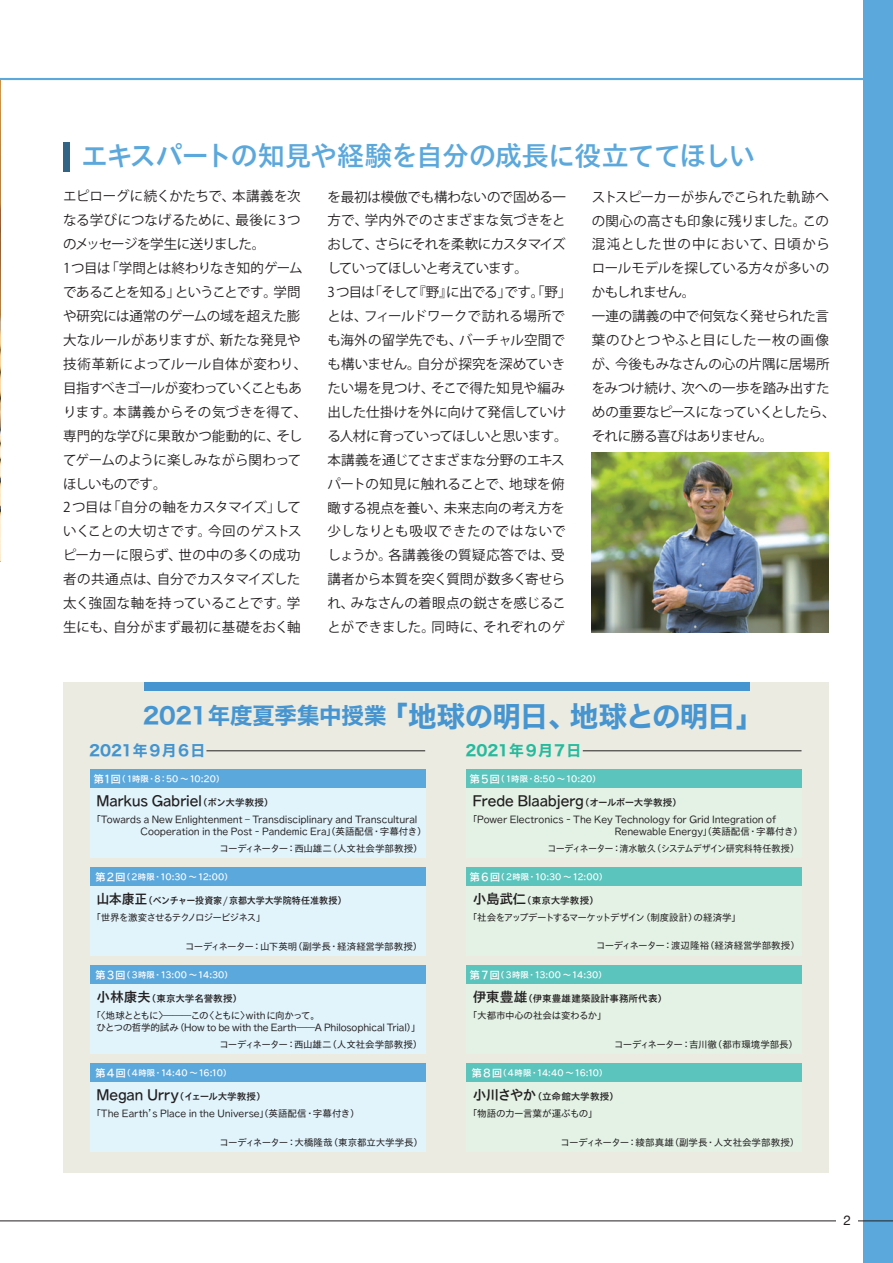
<style>
.page{position:relative;width:893px;height:1263px;background:#fff}
.page>*{position:absolute;margin:0;border:0;box-sizing:border-box;transform-origin:0 0}
.t1{font:28.5px "Hiragino Sans W7";letter-spacing:-.025em;color:#4795d0}
.t2{font:27.6px "TB Go Std DB";letter-spacing:-.055em;color:#5ba8dc}
.t3{font:14.85px "Hiragino Sans W7";letter-spacing:.06em;color:#4194d0}
.t4{font:14.85px "Hiragino Sans W7";letter-spacing:.055em;color:#24bb9d}
.t5{font:13.8px "TB Go Std DB";letter-spacing:-.02em;color:#231f20}
.t6{font:13.5px/23.9px "Koz Go Pr 6 N";letter-spacing:-.01em;color:#231f20}
.t7{font:13.5px "Helvetica Neue";color:#231f20}
.t8{font:9.6px/11.7px "TB Go Std R";letter-spacing:-.015em;color:#231f20}
.t9{font:9.6px "TB Go Std R";letter-spacing:-.04em;color:#231f20}
.t10{font:9.6px "TB Go Std DB";letter-spacing:-.005em;color:#231f20}
.t11{font:9.6px "TB Go Std R";letter-spacing:-.115em;color:#231f20}
.t12{font:9.6px "TB Go Std R";letter-spacing:-.07em;color:#231f20;scale:.96 1}
.t13{font:9.6px "TB Go Std DB";letter-spacing:-.005em;color:#231f20;scale:.95 1}
.t14{font:9.6px "TB Go Std R";letter-spacing:-.1em;color:#231f20}
.t15{font:9.6px "TB Go Std DB";letter-spacing:-.045em;color:#231f20}
.t16{font:9.6px "TB Go Std R";letter-spacing:-.035em;color:#231f20}
.t17{font:8.55px "TB Go Std DB";letter-spacing:-.05em;color:#fff}
.t18{font:8.55px "TB Go Std DB";letter-spacing:-.095em;color:#fff}
.s1{font-size:22.5px}
.s2{font-size:10.65px}
.s3{font-size:9.6px}
.s4{font-size:13.8px}
</style>
<div class="page">
<div style="left:64px;top:682px;width:765px;height:491px;background:#ebebe2"></div>
<div style="left:90px;top:785px;width:336px;height:73px;background:#e1f4fc"></div>
<div style="left:90px;top:883px;width:336px;height:73px;background:#e1f4fc"></div>
<div style="left:90px;top:981px;width:336px;height:73px;background:#e1f4fc"></div>
<div style="left:90px;top:1079px;width:336px;height:73px;background:#e1f4fc"></div>
<div style="left:466px;top:785px;width:336px;height:73px;background:#e3f2e5"></div>
<div style="left:466px;top:883px;width:336px;height:73px;background:#e3f2e5"></div>
<div style="left:466px;top:981px;width:336px;height:73px;background:#e3f2e5"></div>
<div style="left:466px;top:1079px;width:336px;height:73px;background:#e3f2e5"></div>
<div style="left:64px;top:142px;width:6px;height:30px;background:#326485"></div>
<div style="left:90px;top:769px;width:336px;height:18px;background:#5ba8dc"></div>
<div style="left:90px;top:867px;width:336px;height:18px;background:#5ba8dc"></div>
<div style="left:90px;top:965px;width:336px;height:18px;background:#5ba8dc"></div>
<div style="left:90px;top:1063px;width:336px;height:18px;background:#5ba8dc"></div>
<div style="left:466px;top:769px;width:336px;height:18px;background:#5ac4bd"></div>
<div style="left:466px;top:867px;width:336px;height:18px;background:#5ac4bd"></div>
<div style="left:466px;top:965px;width:336px;height:18px;background:#5ac4bd"></div>
<div style="left:466px;top:1063px;width:336px;height:18px;background:#5ac4bd"></div>
<hr style="left:206px;top:750px;width:219px;height:1px;background:#231f20">
<hr style="left:583px;top:750px;width:218px;height:1px;background:#231f20">
<img style="left:591px;top:453px;width:237px;height:179px">
<img style="left:0;top:79px;width:1px;height:482px">
<div style="left:863px;top:0;width:30px;height:1263px;background:#5ba8dc"></div>
<hr style="left:0;top:78px;width:893px;height:2px;background:#5ba8dc">
<hr style="left:0;top:181px;width:1px;height:322px;background:#231f20">
<div style="left:144px;top:682px;width:606px;height:8px;background:#4795d0"></div>
<hr style="left:0;top:1220px;width:893px;height:1px;background:#231f20">
<div style="left:837px;top:1210px;width:21px;height:21px;background:#fff"></div>
<h2 class="t2" style="left:81px;top:132px;width:677px">エキスパートの知見や経験を自分の成長に役立ててほしい</h2>
<p class="t6" style="left:63px;top:185px;width:245px">エピローグに続くかたちで、本講義を次なる学びにつなげるために、最後に3つのメッセージを学生に送りました。<br>1つ目は「学問とは終わりなき知的ゲームであることを知る」ということです。学問や研究には通常のゲームの域を超えた膨大なルールがありますが、新たな発見や技術革新によってルール自体が変わり、目指すべきゴールが変わっていくこともあります。本講義からその気づきを得て、専門的な学びに果敢かつ能動的に、そしてゲームのように楽しみながら関わってほしいものです。<br>2つ目は「自分の軸をカスタマイズ」していくことの大切さです。今回のゲストスピーカーに限らず、世の中の多くの成功者の共通点は、自分でカスタマイズした太く強固な軸を持っていることです。学生にも、自分がまず最初に基礎をおく軸</p>
<p class="t6" style="left:327px;top:185px;width:245px">を最初は模倣でも構わないので固める一方で、学内外でのさまざまな気づきをとおして、さらにそれを柔軟にカスタマイズしていってほしいと考えています。<br>3つ目は「そして『野』に出でる」です。「野」とは、フィールドワークで訪れる場所でも海外の留学先でも、バーチャル空間でも構いません。自分が探究を深めていきたい場を見つけ、そこで得た知見や編み出した仕掛けを外に向けて発信していける人材に育っていってほしいと思います。本講義を通じてさまざまな分野のエキスパートの知見に触れることで、地球を俯瞰する視点を養い、未来志向の考え方を少しなりとも吸収できたのではないでしょうか。各講義後の質疑応答では、受講者から本質を突く質問が数多く寄せられ、みなさんの着眼点の鋭さを感じることができました。同時に、それぞれのゲ</p>
<p class="t6" style="left:592px;top:185px;width:245px">ストスピーカーが歩んでこられた軌跡への関心の高さも印象に残りました。この混沌とした世の中において、日頃からロールモデルを探している方々が多いのかもしれません。<br>一連の講義の中で何気なく発せられた言葉のひとつやふと目にした一枚の画像が、今後もみなさんの心の片隅に居場所をみつけ続け、次への一歩を踏み出すための重要なピースになっていくとしたら、それに勝る喜びはありません。</p>
<h1 class="t1" style="left:143px;top:693px;width:623px"><span class="s1">2021年度夏季集中授業</span>「地球の明日、地球との明日」</h1>
<p class="t3" style="left:89px;top:739px;width:118px">2021年9月6日</p>
<p class="t4" style="left:466px;top:739px;width:117px">2021年9月7日</p>
<p class="t18" style="left:93px;top:771px;width:132px"><span class="s2">第１回</span>（１時限・8：50 ～ 10:20）</p>
<p class="t5" style="left:96px;top:789px;width:179px">Markus Gabriel<span class="s3">（ボン大学教授）</span></p>
<p class="t8" style="left:140px;top:813px;width:288px;text-indent:-49px">「Towards a New Enlightenment ‒ Transdisciplinary and Transcultural<br>Cooperation in the Post - Pandemic Era」（英語配信・字幕付き）</p>
<p class="t17" style="left:95px;top:869px;width:139px"><span class="s2">第2回</span>（２時限・10:30 ～12:00）</p>
<p class="t13" style="left:96px;top:892px;width:265px"><span class="s4">山本康正</span>（ベンチャー投資家/京都大学大学院特任准教授）</p>
<p class="t14" style="left:92px;top:909px;width:176px">「世界を激変させるテクノロジービジネス」</p>
<p class="t8" style="left:220px;top:842px;width:205px">コーディネーター：西山雄二（人文社会学部教授）</p>
<p class="t18" style="left:470px;top:771px;width:133px"><span class="s2">第5回</span>（１時限・8:50 ～10:20）</p>
<p class="t5" style="left:473px;top:789px;width:211px">Frede Blaabjerg<span class="s3">（オールボー大学教授）</span></p>
<p class="t8" style="left:615px;top:813px;width:190px;text-indent:-147px">「Power Electronics - The Key Technology for Grid Integration of<br>Renewable Energy」（英語配信・字幕付き）</p>
<p class="t17" style="left:470px;top:869px;width:139px"><span class="s2">第6回</span>（２時限・10:30 ～12:00）</p>
<p class="t10" style="left:473px;top:892px;width:127px"><span class="s4">小島武仁</span>（東京大学教授）</p>
<p class="t11" style="left:468px;top:909px;width:275px">「社会をアップデートするマーケットデザイン（制度設計）の経済学」</p>
<p class="t12" style="left:548px;top:840px;width:264px">コーディネーター：清水敏久（システムデザイン研究科特任教授）</p>
<p class="t9" style="left:185px;top:938px;width:239px">コーディネーター：山下英明（副学長・経済経営学部教授）</p>
<p class="t9" style="left:596px;top:937px;width:205px">コーディネーター：渡辺隆裕（経済経営学部教授）</p>
<p class="t17" style="left:95px;top:967px;width:139px"><span class="s2">第3回</span>（３時限・13:00 ～14:30）</p>
<p class="t10" style="left:96px;top:990px;width:147px"><span class="s4">小林康夫</span>（東京大学名誉教授）</p>
<p class="t8" style="left:97px;top:1009px;width:326px;text-indent:-5px">「〈地球とともに〉̶̶̶この〈ともに〉withに向かって。<br>ひとつの哲学的試み（How to be with the Earth̶̶A Philosophical Trial）」</p>
<p class="t18" style="left:95px;top:1066px;width:138px"><span class="s2">第4回</span>（４時限・14:40 ～16:10）</p>
<p class="t15" style="left:96px;top:1088px;width:171px"><span class="s4">Megan Urry</span>（イェール大学教授）</p>
<p class="t8" style="left:92px;top:1107px;width:270px">「The Earth’s Place in the Universe」（英語配信・字幕付き）</p>
<p class="t8" style="left:219px;top:1038px;width:205px">コーディネーター：西山雄二（人文社会学部教授）</p>
<p class="t17" style="left:470px;top:967px;width:139px"><span class="s2">第7回</span>（３時限・13:00 ～14:30）</p>
<p class="t10" style="left:473px;top:990px;width:196px"><span class="s4">伊東豊雄</span>（伊東豊雄建築設計事務所代表）</p>
<p class="t16" style="left:468px;top:1007px;width:140px">「大都市中心の社会は変わるか」</p>
<p class="t9" style="left:614px;top:1036px;width:185px">コーディネーター：吉川徹（都市環境学部長）</p>
<p class="t18" style="left:471px;top:1066px;width:138px"><span class="s2">第8回</span>（４時限・14:40 ～16:10）</p>
<p class="t10" style="left:473px;top:1088px;width:148px"><span class="s4">小川さやか</span>（立命館大学教授）</p>
<p class="t8" style="left:468px;top:1107px;width:132px">「物語の力ー言葉が運ぶもの」</p>
<p class="t8" style="left:220px;top:1136px;width:205px">コーディネーター：大橋隆哉（東京都立大学学長）</p>
<p class="t8" style="left:561px;top:1136px;width:240px">コーディネーター：綾部真雄（副学長・人文社会学部教授）</p>
<p class="t7" style="left:843px;top:1211px;width:9px">2</p>
</div>
